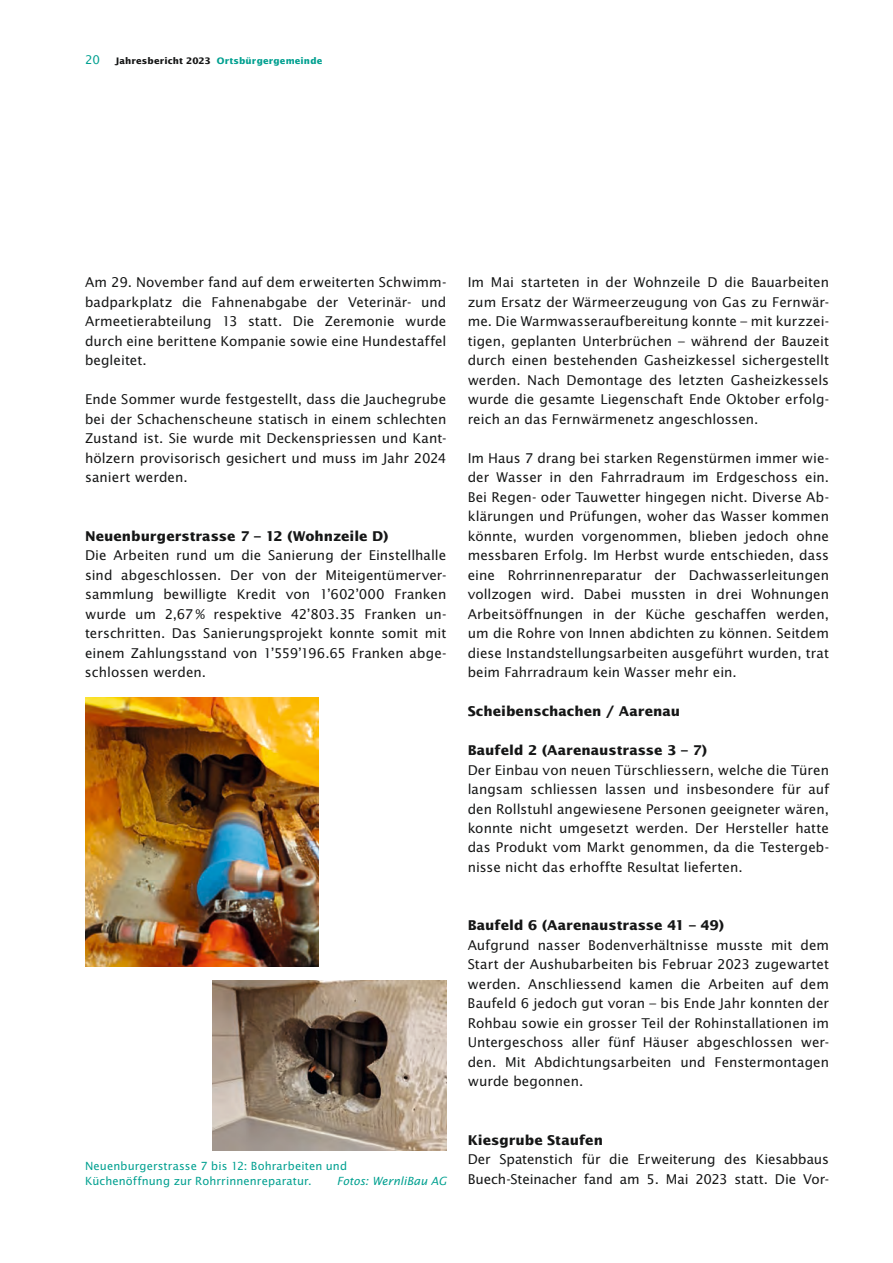
<style>
.page{position:relative;width:893px;height:1263px;background:#fff}
.page>*{position:absolute;margin:0;border:0;box-sizing:border-box;transform-origin:0 0}
.t1{font:13.5px/19.5px "Lucida Sans";color:#151616;text-align:justify}
.t2{font:700 13.5px "Lucida Sans";letter-spacing:-.005em;color:#151616}
.t3{font:11.25px/15px "Lucida Sans";letter-spacing:.005em;color:#00a090}
.t4{font:italic 11.25px "Lucida Sans";color:#00a090}
.t5{font:700 9px "Lucida Sans";letter-spacing:.015em;color:#00a090}
.s1{font-weight:400;font-size:12px}
.s2{color:#151616}
</style>
<div class="page">
<img style="left:213px;top:981px;width:233px;height:169px">
<img style="left:85px;top:697px;width:234px;height:270px">
<p class="t5" style="left:85px;top:55px;width:239px"><span class="s1">20</span> <span class="s2">Jahresbericht 2023</span> Ortsbürgergemeinde</p>
<p class="t1" style="left:85px;top:272px;width:363px">Am 29. November fand auf dem erweiterten Schwimm&shy;badparkplatz die Fahnenabgabe der Veterinär- und Armeetierabteilung 13 statt. Die Zeremonie wurde durch eine berittene Kompanie sowie eine Hundestaffel begleitet.</p>
<p class="t1" style="left:85px;top:389px;width:363px">Ende Sommer wurde festgestellt, dass die Jauchegrube bei der Schachenscheune statisch in einem schlechten Zustand ist. Sie wurde mit Deckenspriessen und Kant&shy;hölzern provisorisch gesichert und muss im Jahr 2024 saniert werden.</p>
<p class="t2" style="left:85px;top:528px;width:305px">Neuenburgerstrasse 7 – 12 (Wohnzeile D)</p>
<p class="t1" style="left:85px;top:545px;width:363px">Die Arbeiten rund um die Sanierung der Einstellhalle sind abgeschlossen. Der von der M iteigentümerver&shy;sammlung bewilligte Kredit von 1’602’000 Franken wurde um 2,67 % respektive 42’803.35 Franken un&shy;terschritten. Das Sanierungsprojekt konnte somit mit einem Zahlungsstand von 1’559’196.65 Franken abge&shy;schlossen werden.</p>
<p class="t3" style="left:85px;top:1158px;width:264px">Neuenburgerstrasse 7 bis 12: Bohrarbeiten und<br>Küchenöffnung zur Rohrrinnenreparatur.</p>
<p class="t4" style="left:337px;top:1174px;width:111px">Fotos: WernliBau AG</p>
<p class="t1" style="left:468px;top:272px;width:363px">I m Mai starteten in der Wohnzeile D die Bauarbeiten zum Ersatz der Wärmeerzeugung von Gas zu Fernwär&shy;me. Die Warmwasseraufbereitung konnte – mit kurzzei&shy;tigen, geplanten U nterbrüchen – während der Bauzeit durch einen bestehenden Gasheizkessel sichergestellt werden. Nach Demontage des letzten Gasheizkessels wurde die gesamte Liegenschaft Ende Oktober erfolg&shy;reich an das Fernwärmenetz angeschlossen.</p>
<p class="t1" style="left:468px;top:448px;width:363px">I m Haus 7 drang bei starken Regenstürmen immer wie&shy;der Wasser in den Fahrradraum im Erdgeschoss ein.<br>Bei Regen- oder Tauwetter hingegen nicht. Diverse Ab&shy;klärungen und Prüfungen, woher das Wasser kommen könnte, wurden vorgenommen, blieben jedoch ohne messbaren Erfolg. I m Herbst wurde entschieden, dass eine Rohrrinnenreparatur der Dachwasserleitungen vollzogen wird. Dabei mussten in drei Wohnungen Arbeitsöffnungen in der Küche geschaffen werden, um die Rohre von I nnen abdichten zu können. Seitdem diese I nstandstellungsarbeiten ausgeführt wurden, trat beim Fahrradraum kein Wasser mehr ein.</p>
<p class="t2" style="left:468px;top:703px;width:214px">Scheibenschachen / Aarenau</p>
<p class="t2" style="left:468px;top:742px;width:241px">Baufeld 2 (Aarenaustrasse 3 – 7)</p>
<p class="t1" style="left:468px;top:759px;width:363px">Der Einbau von neuen Türschliessern, welche die Türen langsam schliessen lassen und insbesondere für auf den Rollstuhl angewiesene Personen geeigneter wären, konnte nicht umgesetzt werden. Der Hersteller hatte das Produkt vom Markt genommen, da die Testergeb&shy;nisse nicht das erhoffte Resultat lieferten.</p>
<p class="t2" style="left:468px;top:917px;width:258px">Baufeld 6 (Aarenaustrasse 41 – 49)</p>
<p class="t1" style="left:468px;top:935px;width:363px">Aufgrund nasser Bodenverhältnisse musste mit dem Start der Aushubarbeiten bis Februar 2023 zugewartet werden. Anschliessend kamen die Arbeiten auf dem Baufeld 6 jedoch gut voran – bis Ende Jahr konnten der Rohbau sowie ein grosser Teil der Rohinstallationen im U ntergeschoss aller fünf Häuser abgeschlossen wer&shy;den. M it Abdichtungsarbeiten und Fenstermontagen wurde begonnen.</p>
<p class="t2" style="left:468px;top:1132px;width:137px">Kiesgrube Staufen</p>
<p class="t1" style="left:468px;top:1149px;width:363px">Der Spatenstich für die Erweiterung des Kiesabbaus<br>Buech-Steinacher fand am 5. Mai 2023 statt. Die Vor-</p>
</div>
